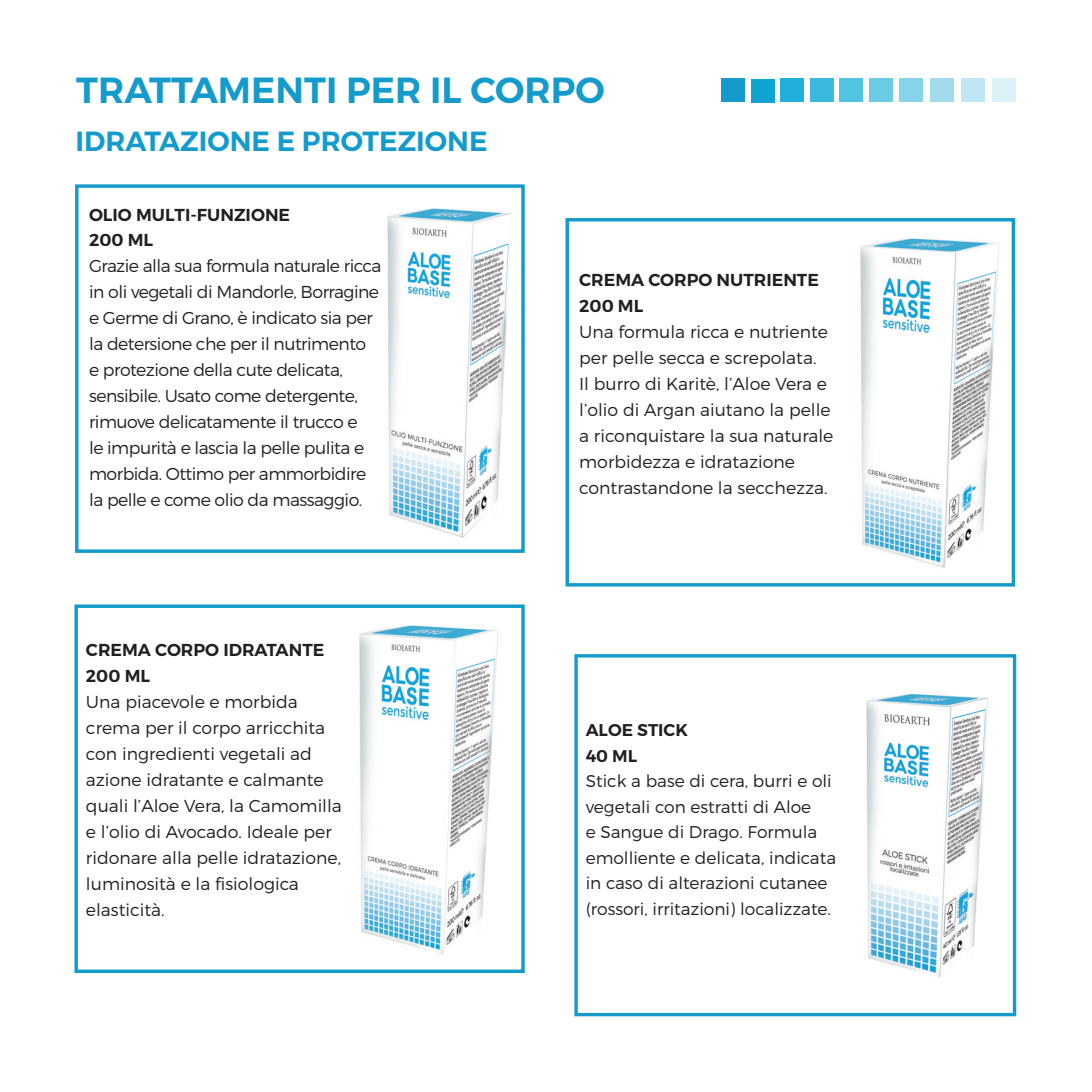
<style>
.page{position:relative;width:1092px;height:1092px;background:#fff}
.page>*{position:absolute;margin:0;border:0;box-sizing:border-box;transform-origin:0 0}
.t1{font:600 36.25px "Montserrat";color:#149bcb}
.t2{font:600 27.75px "Montserrat";color:#149bcb}
.t3{font:300 17.25px/26px "Montserrat";letter-spacing:-.01em;color:#231f20}
.t4{font:300 17.25px/26px "Montserrat";letter-spacing:-.03em;color:#231f20}
.t5{font:600 17.25px/26px "Montserrat";color:#231f20}
.t6{font:300 17px/25.5px "Montserrat";color:#231f20}
.t7{font:600 17px/25.5px "Montserrat";color:#231f20}
</style>
<div class="page">
<div style="left:721px;top:78px;width:24px;height:24px;background:#149bcb"></div>
<div style="left:750px;top:79px;width:24px;height:23px;background:#0fa5d0"></div>
<div style="left:780px;top:78px;width:24px;height:24px;background:#20afd8"></div>
<div style="left:809px;top:78px;width:24px;height:24px;background:#39b9dd"></div>
<div style="left:839px;top:78px;width:24px;height:24px;background:#51c4e1"></div>
<div style="left:868px;top:78px;width:24px;height:24px;background:#6acce5"></div>
<div style="left:899px;top:78px;width:24px;height:24px;background:#85d4e9"></div>
<div style="left:930px;top:78px;width:24px;height:24px;background:#a2dcec"></div>
<div style="left:960px;top:78px;width:24px;height:24px;background:#bee6f4"></div>
<div style="left:992px;top:78px;width:23px;height:24px;background:#dcf2f8"></div>
<div style="left:75px;top:184px;width:449px;height:369px;border:3px solid #149bcb"></div>
<img style="left:387px;top:208px;width:125px;height:330px">
<div style="left:565px;top:218px;width:450px;height:368px;border:3px solid #149bcb"></div>
<img style="left:860px;top:238px;width:139px;height:330px">
<div style="left:74px;top:604px;width:450px;height:368px;border:3px solid #149bcb"></div>
<img style="left:359px;top:625px;width:139px;height:330px">
<div style="left:574px;top:654px;width:442px;height:362px;border:3px solid #149bcb"></div>
<img style="left:866px;top:693px;width:122px;height:285px">
<h1 class="t1" style="left:76px;top:67px;width:530px">TRATTAMENTI PER IL CORPO</h1>
<h2 class="t2" style="left:75px;top:124px;width:413px">IDRATAZIONE E PROTEZIONE</h2>
<p class="t5" style="left:89px;top:201px;width:203px">OLIO MULTI-FUNZIONE<br>200 ML</p>
<p class="t4" style="left:89px;top:253px;width:294px">Grazie alla sua formula naturale ricca in oli vegetali di Mandorle, Borragine e Germe di Grano, è indicato sia per la detersione che per il nutrimento<br>e protezione della cute delicata, sensibile. Usato come detergente, rimuove delicatamente il trucco e<br>le impurità e lascia la pelle pulita e morbida. Ottimo per ammorbidire la pelle e come olio da massaggio.</p>
<p class="t5" style="left:86px;top:637px;width:240px">CREMA CORPO IDRATANTE<br>200 ML</p>
<p class="t3" style="left:86px;top:688px;width:257px">Una piacevole e morbida crema per il corpo arricchita con ingredienti vegetali ad azione idratante e calmante quali l’Aloe Vera, la Camomilla e l’olio di Avocado. Ideale per ridonare alla pelle idratazione, luminosità e la fisiologica elasticità.</p>
<p class="t5" style="left:579px;top:267px;width:241px">CREMA CORPO NUTRIENTE<br>200 ML</p>
<p class="t3" style="left:579px;top:319px;width:256px">Una formula ricca e nutriente per pelle secca e screpolata.<br>Il burro di Karitè, l’Aloe Vera e l’olio di Argan aiutano la pelle a riconquistare la sua naturale morbidezza e idratazione contrastandone la secchezza.</p>
<p class="t7" style="left:585px;top:717px;width:104px">ALOE STICK<br>40 ML</p>
<p class="t6" style="left:585px;top:768px;width:252px">Stick a base di cera, burri e oli vegetali con estratti di Aloe<br>e Sangue di Drago. Formula emolliente e delicata, indicata in caso di alterazioni cutanee (rossori, irritazioni) localizzate.</p>
</div>
